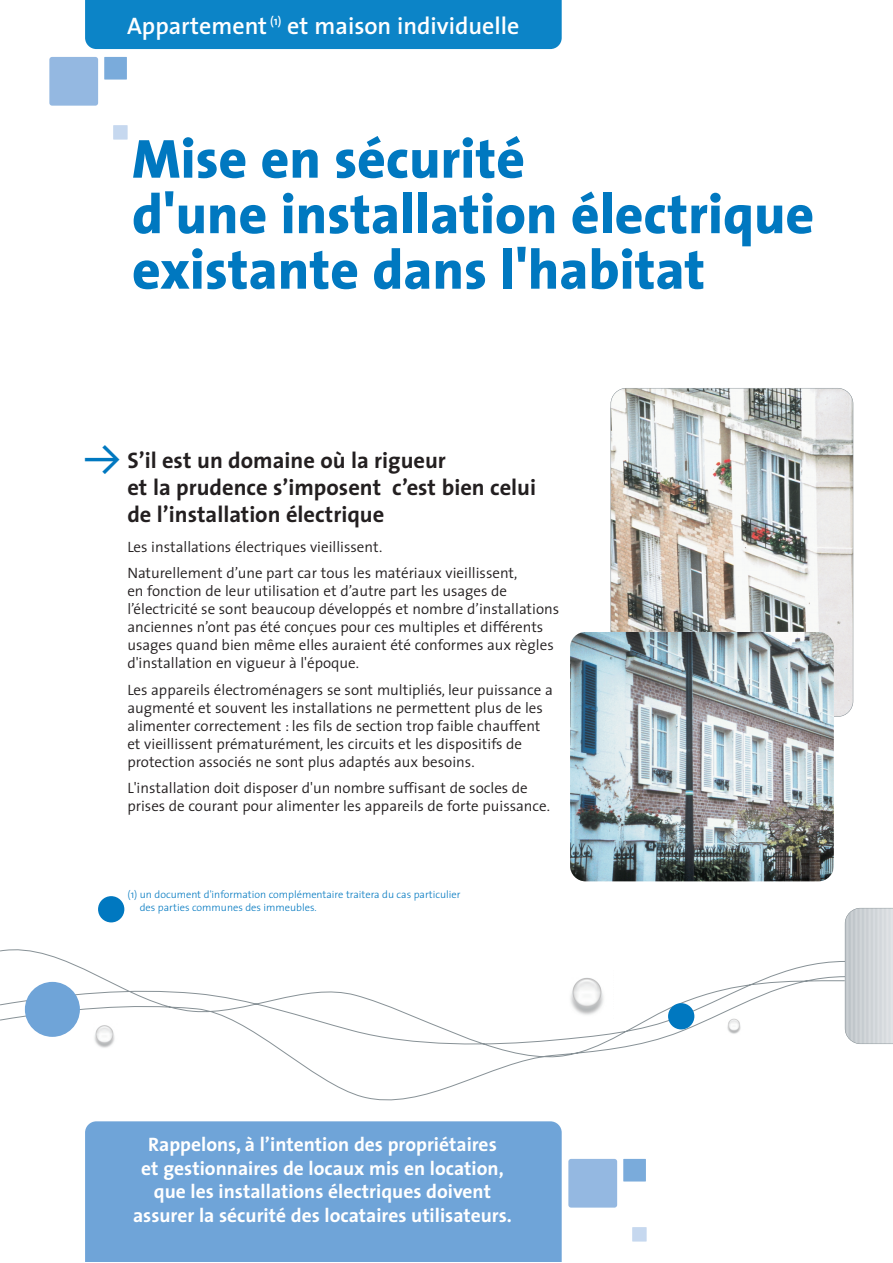
<style>
.page{position:relative;width:893px;height:1263px;background:#fff}
.page>*{position:absolute;margin:0;border:0;box-sizing:border-box;transform-origin:0 0}
.t1{font:800 55.5px/55.5px "The Sans";color:#0078c0}
.t2{font:36px "The Sans Semi Bold Expert";color:#0078c0}
.t3{font:600 24px "The Sans";color:#fff}
.t4{font:700 22.5px/27px "The Sans";color:#231f20}
.t5{font:700 19.5px/23.4px "The Sans";color:#fff;text-align:center}
.t6{font:300 15px/18px "The Sans";color:#231f20}
.t7{font:300 10.5px/12.6px "The Sans";color:#0078c0}
</style>
<div class="page">
<svg style="left:0;top:949px;width:844px;height:152px"></svg>
<hr style="left:892px;top:908px;width:1px;height:136px;background:#dce0e3">
<svg style="left:844px;top:908px;width:48px;height:136px;background:#d0d4d7"></svg>
<div style="left:25px;top:982px;width:55px;height:55px;background:#6fa4d8;border-radius:50%"></div>
<div style="left:98px;top:896px;width:26px;height:26px;background:#0078c0;border-radius:50%"></div>
<div style="left:668px;top:1003px;width:26px;height:26px;background:#0078c0;border-radius:50%"></div>
<img style="left:89px;top:1019px;width:32px;height:32px">
<img style="left:560px;top:966px;width:53px;height:54px">
<img style="left:725px;top:1014px;width:19px;height:22px">
<div style="left:568px;top:1159px;width:49px;height:49px;background:#94b8e1;border-radius:3px"></div>
<div style="left:623px;top:1159px;width:23px;height:23px;background:#7aabdb"></div>
<div style="left:632px;top:1227px;width:14px;height:15px;background:#c6d8ef"></div>
<div style="left:49px;top:57px;width:49px;height:49px;background:#94b8e1;border-radius:3px"></div>
<div style="left:104px;top:57px;width:23px;height:23px;background:#7aabdb"></div>
<div style="left:113px;top:125px;width:15px;height:15px;background:#c6d8ef"></div>
<div style="left:85px;top:0;width:476px;height:49px;background:#0c84c7"></div>
<div style="left:85px;top:1121px;width:476px;height:141px;background:#6fa4d8"></div>
<img style="left:610px;top:388px;width:243px;height:329px;border-radius:16px">
<img style="left:570px;top:632px;width:263px;height:249px;border-radius:16px">
<h3 class="t3" style="left:127px;top:17px;width:394px">Appartement <sup>(1)</sup> et maison individuelle</h3>
<h1 class="t1" style="left:132px;top:137px;width:683px">Mise en sécurité<br>d'une installation électrique existante dans l'habitat</h1>
<h2 class="t2" style="left:85px;top:437px;width:37px">Y</h2>
<h3 class="t4" style="left:127px;top:449px;width:410px">S’il est un domaine où la rigueur<br>et la prudence s’imposent c’est bien celui de l’installation électrique</h3>
<p class="t6" style="left:127px;top:535px;width:391px;line-height:26.5px">Les installations électriques vieillissent.<br>Naturellement d’une part car tous les matériaux vieillissent,</p>
<p class="t6" style="left:127px;top:584px;width:433px">en fonction de leur utilisation et d’autre part les usages de l’électricité se sont beaucoup développés et nombre d’installations anciennes n’ont pas été conçues pour ces multiples et différents usages quand bien même elles auraient été conformes aux règles d'installation en vigueur à l'époque.</p>
<p class="t6" style="left:127px;top:682px;width:427px">Les appareils électroménagers se sont multipliés, leur puissance a augmenté et souvent les installations ne permettent plus de les alimenter correctement : les fils de section trop faible chauffent et vieillissent prématurément, les circuits et les dispositifs de protection associés ne sont plus adaptés aux besoins.</p>
<p class="t6" style="left:127px;top:781px;width:424px">L'installation doit disposer d'un nombre suffisant de socles de prises de courant pour alimenter les appareils de forte puissance.</p>
<p class="t7" style="left:140px;top:889px;width:322px;text-indent:-12px">(1) un document d'information complémentaire traitera du cas particulier des parties communes des immeubles.</p>
<h3 class="t5" style="left:133px;top:1135px;width:380px">Rappelons, à l’intention des propriétaires<br>et gestionnaires de locaux mis en location, que les installations électriques doivent assurer la sécurité des locataires utilisateurs.</h3>
</div>
